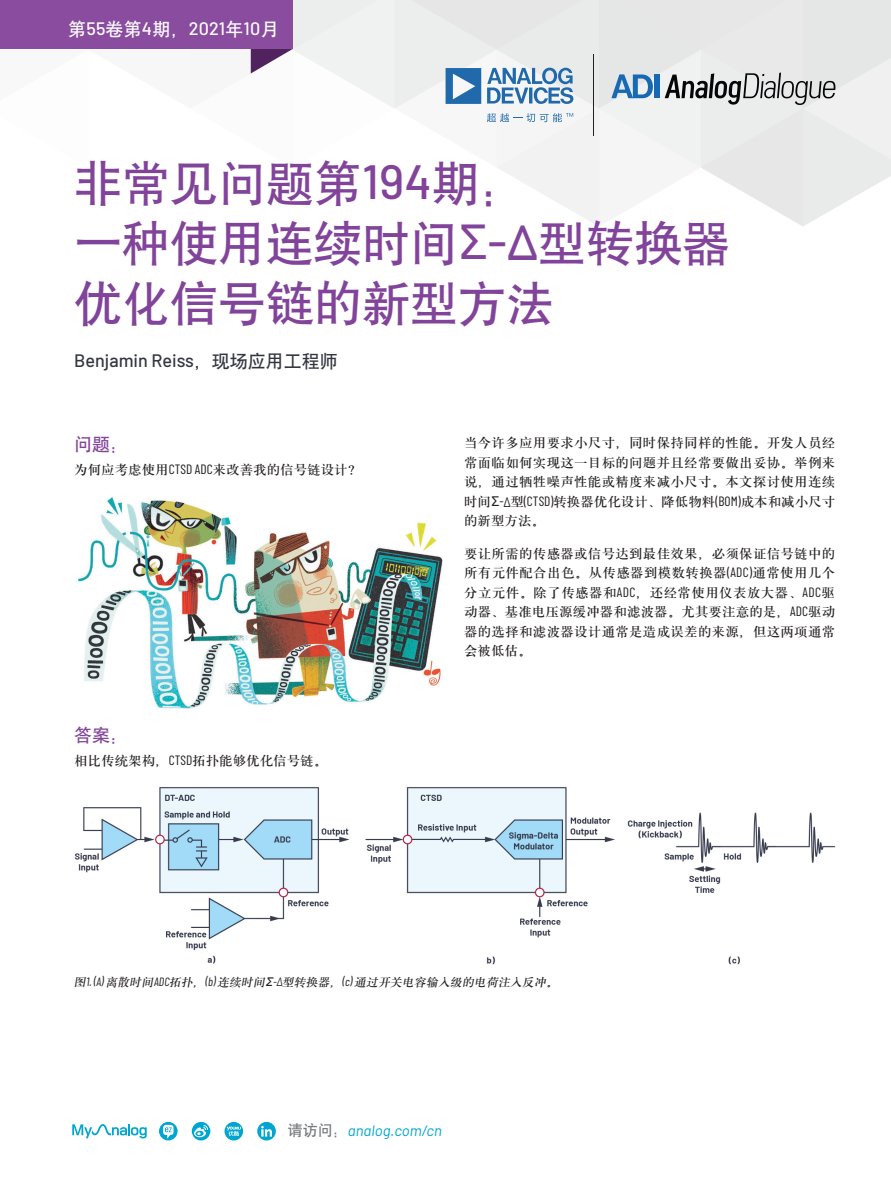
<style>
.page{position:relative;width:891px;height:1188px;background:#fff}
.page>*{position:absolute;margin:0;border:0;box-sizing:border-box;transform-origin:0 0}
.Headline{font:48px/60px "HY Zhong Hei S";color:#81449a}
.Author__Line_2{font:500 18px "Barlow";color:#323640}
.First_Page_Edition{font:500 18px "Barlow";letter-spacing:.01em;color:#fff}
.Heading_One{font:18px "HY Zhong Hei S";color:#81449a}
.t1{font:italic 15px "Barlow";color:#00a6cf}
.Captions{font:13.5px/19.5px "HY Zhong Song S";letter-spacing:.005em;color:#231f20;text-align:justify}
.Heading_One-2{font:italic 12px "HY Zhong Song S";color:#231f20}
.s1{font-family:"HY Zhong Hei S";font-weight:400}
.s2{font-family:"Barlow";font-weight:500}
.s3{font-family:"Arial"}
.s4{font-family:"Barlow Condensed"}
.s5{font-family:"HY Zhong Hei S";font-style:normal;color:#76787b}
</style>
<div class="page">
<img style="left:250px;top:0;width:641px;height:226px">
<svg style="left:257px;top:1122px;width:19px;height:19px"></svg>
<svg style="left:192px;top:1122px;width:18px;height:19px"></svg>
<svg style="left:225px;top:1122px;width:18px;height:19px"></svg>
<svg style="left:159px;top:1122px;width:19px;height:18px"></svg>
<svg style="left:72px;top:1124px;width:75px;height:14px"></svg>
<svg style="left:611px;top:74px;width:42px;height:24px"></svg>
<div style="left:654px;top:74px;width:5px;height:24px;background:#1869b4"></div>
<svg style="left:665px;top:73px;width:170px;height:32px"></svg>
<hr style="left:593px;top:54px;width:1px;height:82px;background:#231f20">
<svg style="left:446px;top:68px;width:128px;height:36px"></svg>
<svg style="left:487px;top:113px;width:86px;height:9px"></svg>
<img style="left:78px;top:497px;width:365px;height:212px">
<img style="left:74px;top:787px;width:762px;height:178px">
<svg style="left:251px;top:49px;width:42px;height:25px"></svg>
<div style="left:0;top:0;width:293px;height:49px;background:#894c9e"></div>
<p class="First_Page_Edition" style="left:68px;top:15px;width:212px"><span class="s1">第</span>55<span class="s1">卷第</span>4<span class="s1">期，</span>2021<span class="s1">年</span>10<span class="s1">月</span></p>
<p class="Headline" style="left:74px;top:155px;width:657px">非常见问题第<span class="s2">194</span>期：<br>一种使用连续时间<span class="s3">Σ</span><span class="s2">-Δ</span>型转换器优化信号链的新型方法</p>
<p class="Author__Line_2" style="left:74px;top:348px;width:265px">Benjamin Reiss<span class="s1">，现场应用工程师</span></p>
<p class="Heading_One" style="left:74px;top:434px;width:56px">问题：</p>
<p class="Captions" style="left:74px;top:461px;width:289px">为何应考虑使用<span class="s4">CTSD ADC</span>来改善我的信号链设计？</p>
<p class="Heading_One" style="left:74px;top:725px;width:56px">答案：</p>
<p class="Captions" style="left:74px;top:752px;width:255px">相比传统架构，<span class="s4">CTSD</span>拓扑能够优化信号链。</p>
<p class="Captions" style="left:464px;top:435px;width:373px">当今许多应用要求小尺寸，同时保持同样的性能。开发人员经常面临如何实现这一目标的问题并且经常要做出妥协。举例来说，通过牺牲噪声性能或精度来减小尺寸。本文探讨使用连续时间<span class="s3">Σ</span><span class="s4">-Δ</span>型<span class="s4">(CTSD)</span>转换器优化设计、降低物料<span class="s4">(BOM)</span>成本和减小尺寸的新型方法。</p>
<p class="Captions" style="left:464px;top:545px;width:373px">要让所需的传感器或信号达到最佳效果，必须保证信号链中的所有元件配合出色。从传感器到模数转换器<span class="s4">(ADC)</span>通常使用几个分立元件。除了传感器和<span class="s4">ADC</span>，还经常使用仪表放大器、<span class="s4">ADC</span>驱动器、基准电压源缓冲器和滤波器。尤其要注意的是，<span class="s4">ADC</span>驱动器的选择和滤波器设计通常是造成误差的来源，但这两项通常会被低估。</p>
<p class="Heading_One-2" style="left:74px;top:976px;width:488px">图<span class="s4">1. (A )</span> 离散时间<span class="s4">A D C</span>拓扑，<span class="s4">(b )</span> 连续时间<span class="s3">Σ</span><span class="s4">-Δ</span>型转换器，<span class="s4">( c )</span> 通过开关电容输入级的电荷注入反冲。</p>
<p class="t1" style="left:288px;top:1119px;width:156px"><span class="s5">请访问：</span>analog.com/cn</p>
</div>
